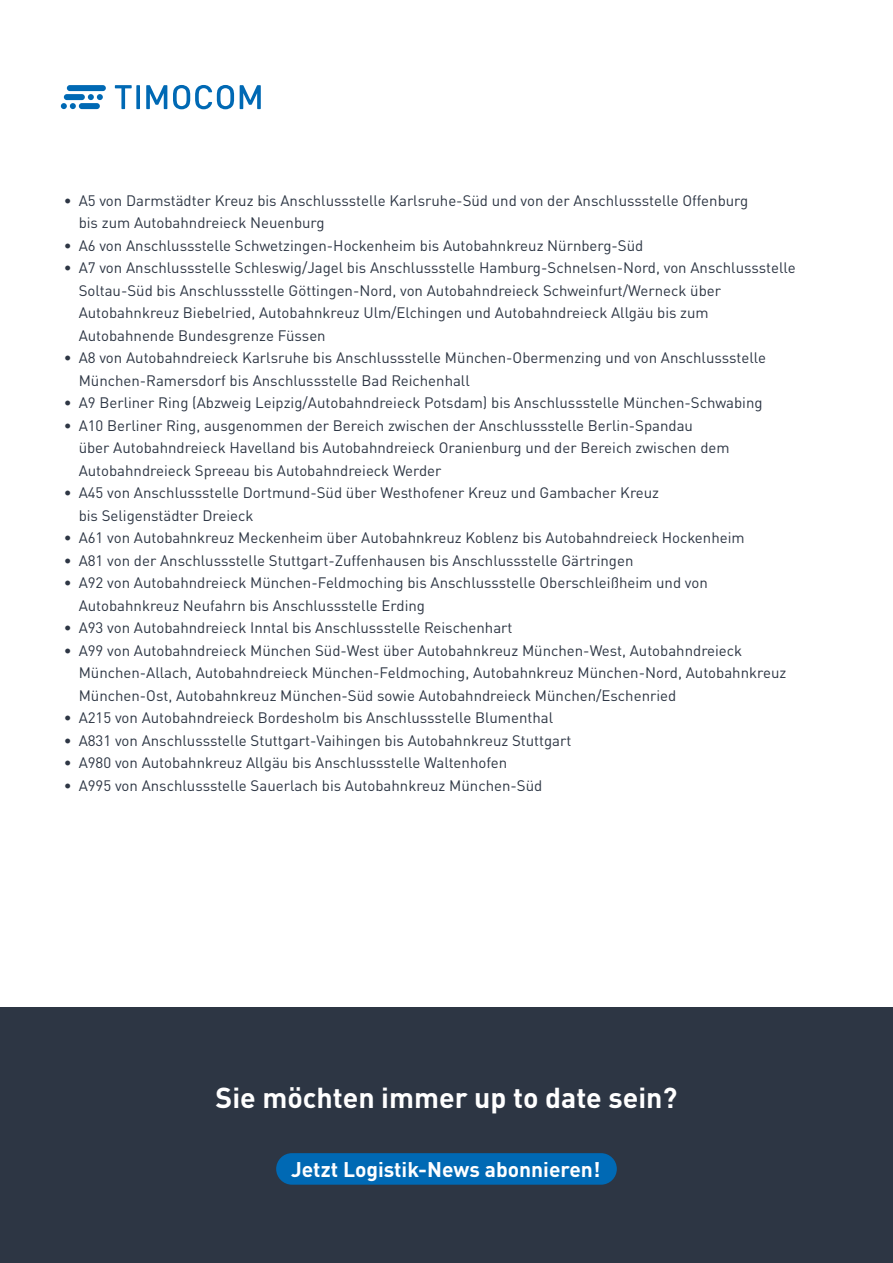
<style>
.page{position:relative;width:893px;height:1263px;background:#fff}
.page>*{position:absolute;margin:0;border:0;box-sizing:border-box;transform-origin:0 0}
.t1{font:700 28.5px "DIN Pro";color:#fff}
.t2{font:700 21px "DIN Pro";color:#fff}
.t3{font:15px/22.5px "DIN Pro";color:#2d3644}
</style>
<div class="page">
<div style="left:0;top:1008px;width:893px;height:255px;background:#2d3644"></div>
<div style="left:276px;top:1153px;width:341px;height:32px;background:#0069b4;border-radius:16px"></div>
<div style="left:67px;top:85px;width:39px;height:6px;background:#0069b4;border-radius:3px"></div>
<svg style="left:61px;top:103px;width:15px;height:6px"></svg>
<div style="left:79px;top:103px;width:21px;height:6px;background:#0069b4;border-radius:3px"></div>
<svg style="left:88px;top:94px;width:15px;height:6px"></svg>
<div style="left:64px;top:94px;width:21px;height:6px;background:#0069b4;border-radius:3px"></div>
<svg style="left:115px;top:85px;width:17px;height:24px"></svg>
<svg style="left:136px;top:85px;width:4px;height:24px"></svg>
<svg style="left:146px;top:85px;width:21px;height:24px"></svg>
<svg style="left:240px;top:85px;width:21px;height:24px"></svg>
<svg style="left:173px;top:85px;width:61px;height:24px"></svg>
<p class="t3" style="left:79px;top:188px;width:671px;text-indent:-15px">• A5 von Darmstädter Kreuz bis Anschlussstelle Karlsruhe-Süd und von der Anschlussstelle Offenburg bis zum Autobahndreieck Neuenburg</p>
<p class="t3" style="left:64px;top:233px;width:581px">• A6 von Anschlussstelle Schwetzingen-Hockenheim bis Autobahnkreuz Nürnberg-Süd</p>
<p class="t3" style="left:79px;top:255px;width:718px;text-indent:-15px">• A7 von Anschlussstelle Schleswig/Jagel bis Anschlussstelle Hamburg-Schnelsen-Nord, von Anschlussstelle Soltau-Süd bis Anschlussstelle Göttingen-Nord, von Autobahndreieck Schweinfurt/Werneck über Autobahnkreuz Biebelried, Autobahnkreuz Ulm/Elchingen und Autobahndreieck Allgäu bis zum Autobahnende Bundesgrenze Füssen</p>
<p class="t3" style="left:79px;top:345px;width:689px;text-indent:-15px">• A8 von Autobahndreieck Karlsruhe bis Anschlussstelle München-Obermenzing und von Anschlussstelle<br>München-Ramersdorf bis Anschlussstelle Bad Reichenhall</p>
<p class="t3" style="left:64px;top:390px;width:700px">• A9 Berliner Ring (Abzweig Leipzig/Autobahndreieck Potsdam) bis Anschlussstelle München-Schwabing</p>
<p class="t3" style="left:79px;top:413px;width:652px;text-indent:-15px">• A10 Berliner Ring, ausgenommen der Bereich zwischen der Anschlussstelle Berlin-Spandau<br>über Autobahndreieck Havelland bis Autobahndreieck Oranienburg und der Bereich zwischen dem<br>Autobahndreieck Spreeau bis Autobahndreieck Werder</p>
<p class="t3" style="left:79px;top:480px;width:582px;text-indent:-15px">• A45 von Anschlussstelle Dortmund-Süd über Westhofener Kreuz und Gambacher Kreuz bis Seligenstädter Dreieck</p>
<p class="t3" style="left:64px;top:525px;width:682px">• A61 von Autobahnkreuz Meckenheim über Autobahnkreuz Koblenz bis Autobahndreieck Hockenheim</p>
<p class="t3" style="left:64px;top:548px;width:571px">• A81 von der Anschlussstelle Stuttgart-Zuffenhausen bis Anschlussstelle Gärtringen</p>
<p class="t3" style="left:79px;top:570px;width:631px;text-indent:-15px">• A92 von Autobahndreieck München-Feldmoching bis Anschlussstelle Oberschleißheim und von<br>Autobahnkreuz Neufahrn bis Anschlussstelle Erding</p>
<p class="t3" style="left:64px;top:615px;width:450px">• A93 von Autobahndreieck Inntal bis Anschlussstelle Reischenhart</p>
<p class="t3" style="left:79px;top:638px;width:709px;text-indent:-15px">• A99 von Autobahndreieck München Süd-West über Autobahnkreuz München-West, Autobahndreieck<br>München-Allach, Autobahndreieck München-Feldmoching, Autobahnkreuz München-Nord, Autobahnkreuz<br>München-Ost, Autobahnkreuz München-Süd sowie Autobahndreieck München/Eschenried</p>
<p class="t3" style="left:64px;top:705px;width:491px">• A215 von Autobahndreieck Bordesholm bis Anschlussstelle Blumenthal</p>
<p class="t3" style="left:64px;top:728px;width:509px">• A831 von Anschlussstelle Stuttgart-Vaihingen bis Autobahnkreuz Stuttgart</p>
<p class="t3" style="left:64px;top:750px;width:445px">• A980 von Autobahnkreuz Allgäu bis Anschlussstelle Waltenhofen</p>
<p class="t3" style="left:64px;top:773px;width:480px">• A995 von Anschlussstelle Sauerlach bis Autobahnkreuz München-Süd</p>
<h1 class="t1" style="left:215px;top:1074px;width:463px">Sie möchten immer up to date sein?</h1>
<h2 class="t2" style="left:291px;top:1152px;width:311px">Jetzt Logistik-News abonnieren!</h2>
</div>
